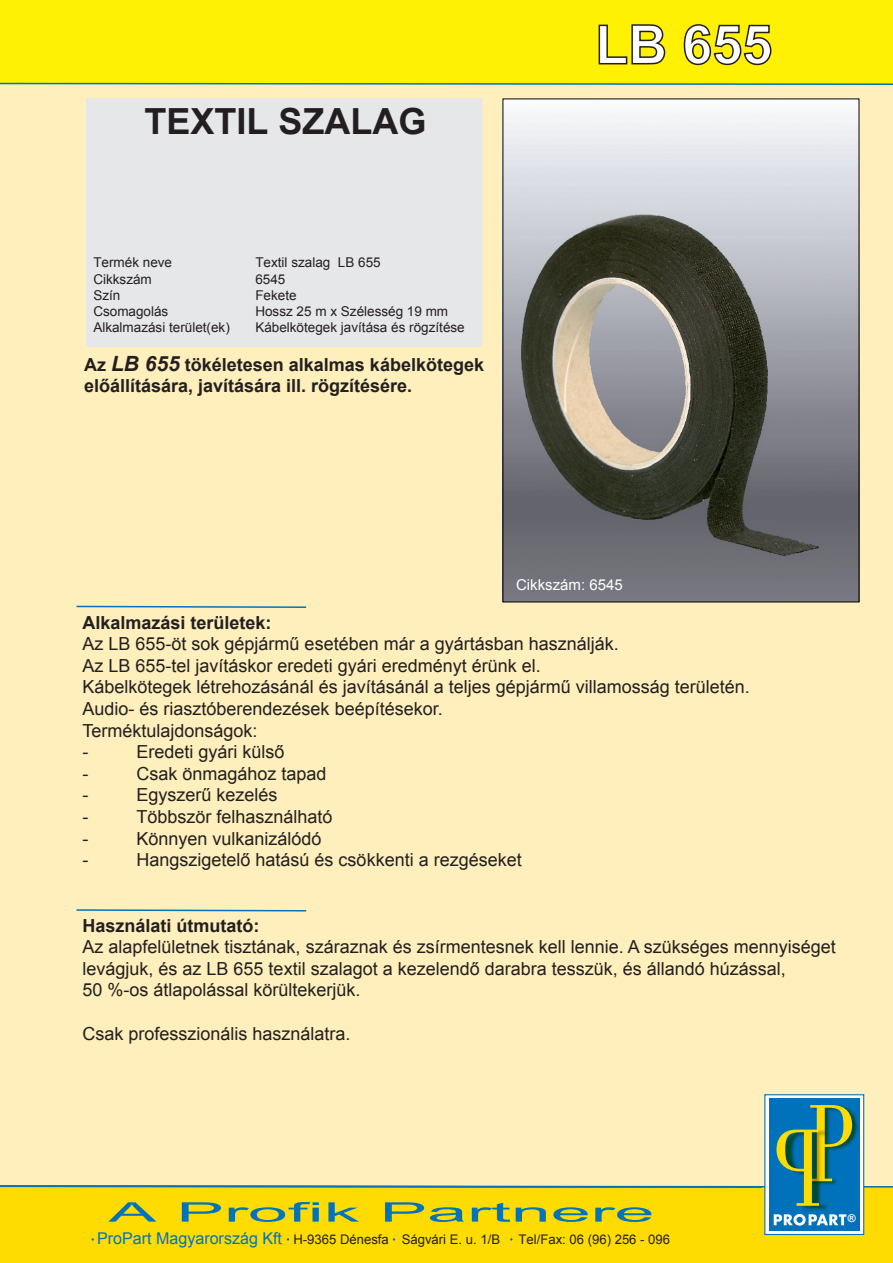
<style>
.page{position:relative;width:893px;height:1263px;background:#feefbc}
.page>*{position:absolute;margin:0;border:0;box-sizing:border-box;transform-origin:0 0}
.t1{font:700 54px "Arial";color:#fff}
.t2{font:700 36px "Arial";color:#231f20}
.t3{font:27px "Arial";color:#0073bb;scale:2.66 1}
.t4{font:18px/21.6px "Arial";color:#231f20}
.t5{font:700 18px/21.6px "Arial";color:#231f20}
.t6{font:15px "Arial";color:#fff}
.t7{font:13.5px "Arial";color:#231f20}
.t8{font:13.2px "Arial";color:#231f20}
.t9{font:700 10.8px "Arial";color:#fff}
.s1{font-style:italic;font-size:21px}
.s2{font-size:16.2px;color:#0073bb}
</style>
<div class="page">
<div style="left:0;top:0;width:893px;height:83px;background:#fff101"></div>
<div style="left:0;top:1186px;width:893px;height:77px;background:#ffdc01"></div>
<svg style="left:0;top:82px;width:893px;height:3px"></svg>
<div style="left:87px;top:99px;width:395px;height:247px;background:#e6e7e9"></div>
<div style="left:86px;top:99px;width:396px;height:248px;border:1px solid #e6e7e9"></div>
<svg style="left:598px;top:24px;width:68px;height:41px"></svg>
<svg style="left:683px;top:24px;width:89px;height:42px"></svg>
<svg style="left:76px;top:909px;width:231px;height:3px"></svg>
<svg style="left:76px;top:605px;width:231px;height:3px"></svg>
<img style="left:505px;top:101px;width:352px;height:499px">
<img style="left:520px;top:213px;width:300px;height:345px">
<div style="left:765px;top:1095px;width:99px;height:139px;background:#fff"></div>
<hr style="left:765px;top:1094px;width:99px;height:1px;background:#0073bb">
<hr style="left:863px;top:1095px;width:1px;height:139px;background:#0073bb">
<hr style="left:765px;top:1234px;width:99px;height:1px;background:#0073bb">
<hr style="left:764px;top:1095px;width:1px;height:139px;background:#0073bb">
<div style="left:769px;top:1098px;width:90px;height:133px;background:#0072bc"></div>
<img style="left:806px;top:1094px;width:57px;height:120px">
<img style="left:776px;top:1102px;width:57px;height:134px">
<svg style="left:0;top:1105px;width:893px;height:101px"></svg>
<svg style="left:774px;top:1214px;width:72px;height:11px"></svg>
<h2 class="t2" style="left:144px;top:98px;width:284px">TEXTIL SZALAG</h2>
<p class="t7" style="left:93px;top:254px;width:80px">Termék neve</p>
<p class="t7" style="left:255px;top:254px;width:127px">Textil szalag LB 655</p>
<p class="t7" style="left:93px;top:270px;width:60px">Cikkszám</p>
<p class="t7" style="left:255px;top:270px;width:32px">6545</p>
<p class="t7" style="left:93px;top:286px;width:29px">Szín</p>
<p class="t7" style="left:255px;top:286px;width:43px">Fekete</p>
<p class="t7" style="left:93px;top:302px;width:77px">Csomagolás</p>
<p class="t7" style="left:255px;top:302px;width:194px">Hossz 25 m x Szélesség 19 mm</p>
<p class="t7" style="left:93px;top:319px;width:138px">Alkalmazási terület(ek)</p>
<p class="t7" style="left:255px;top:319px;width:211px">Kábelkötegek javítása és rögzítése</p>
<p class="t5" style="left:84px;top:354px;width:402px">Az <span class="s1">LB 655</span> tökéletesen alkalmas kábelkötegek előállítására, javítására ill. rögzítésére.</p>
<h1 class="t1" style="left:595px;top:9px;width:179px">LB 655</h1>
<p class="t6" style="left:516px;top:574px;width:108px">Cikkszám: 6545</p>
<p class="t5" style="left:83px;top:612px;width:191px">Alkalmazási területek:</p>
<p class="t4" style="left:83px;top:633px;width:669px">Az LB 655-öt sok gépjármű esetében már a gyártásban használják.<br>Az LB 655-tel javításkor eredeti gyári eredményt érünk el.<br>Kábelkötegek létrehozásánál és javításánál a teljes gépjármű villamosság területén.<br>Audio- és riasztóberendezések beépítésekor.<br>Terméktulajdonságok:<br>-</p>
<p class="t4" style="left:137px;top:741px;width:150px">Eredeti gyári külső</p>
<p class="t4" style="left:83px;top:763px;width:7px">-</p>
<p class="t4" style="left:137px;top:763px;width:192px">Csak önmagához tapad</p>
<p class="t4" style="left:83px;top:784px;width:7px">-</p>
<p class="t4" style="left:137px;top:784px;width:143px">Egyszerű kezelés</p>
<p class="t4" style="left:83px;top:806px;width:7px">-</p>
<p class="t4" style="left:137px;top:806px;width:198px">Többször felhasználható</p>
<p class="t4" style="left:83px;top:828px;width:7px">-</p>
<p class="t4" style="left:137px;top:828px;width:187px">Könnyen vulkanizálódó</p>
<p class="t4" style="left:83px;top:849px;width:7px">-</p>
<p class="t4" style="left:137px;top:849px;width:387px">Hangszigetelő hatású és csökkenti a rezgéseket</p>
<p class="t5" style="left:83px;top:915px;width:179px">Használati útmutató:</p>
<p class="t4" style="left:83px;top:936px;width:755px">Az alapfelületnek tisztának, száraznak és zsírmentesnek kell lennie. A szükséges mennyiséget levágjuk, és az LB 655 textil szalagot a kezelendő darabra tesszük, és állandó húzással,<br>50 %-os átlapolással körültekerjük.</p>
<p class="t4" style="left:83px;top:1023px;width:270px">Csak professzionális használatra.</p>
<h3 class="t3" style="left:109px;top:1194px;width:207px">A Profik Partnere</h3>
<p class="t8" style="left:97px;top:1231px;width:404px"><span class="s2">ProPart Magyarország Kft</span> H-9365 Dénesfa Ságvári E. u. 1/B</p>
<p class="t8" style="left:518px;top:1231px;width:153px">Tel/Fax: 06 (96) 256 - 096</p>
<p class="t9" style="left:848px;top:1211px;width:9px">®</p>
</div>
